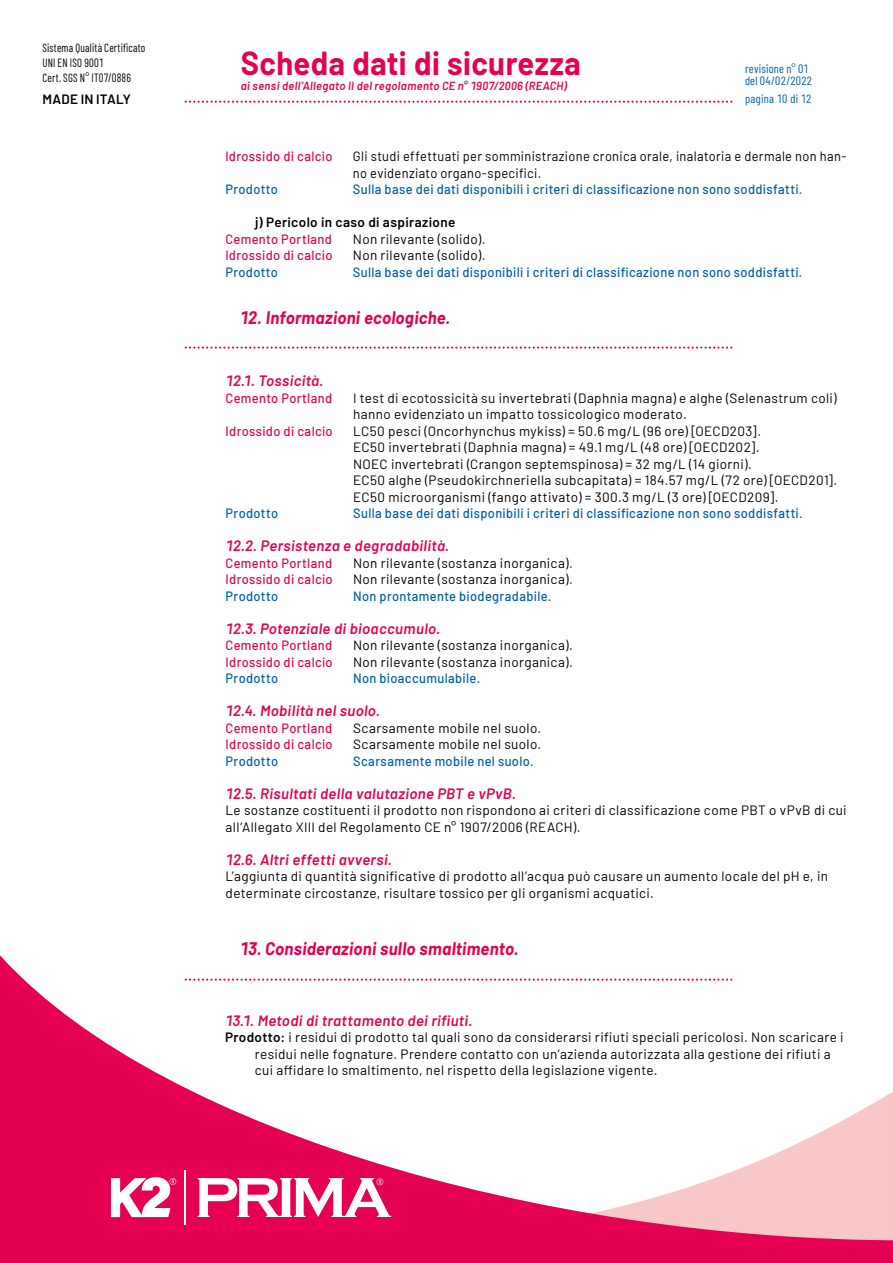
<style>
.page{position:relative;width:893px;height:1263px;background:#fff}
.page>*{position:absolute;margin:0;border:0;box-sizing:border-box;transform-origin:0 0}
.t1{font:700 32.55px "Barlow";letter-spacing:.015em;color:#e50051;scale:.95 1}
.t2{font:italic 700 17.7px "Barlow";letter-spacing:.015em;color:#e50051;scale:.95 1}
.t3{font:italic 600 15px "Barlow";letter-spacing:.02em;color:#e50051}
.t4{font:13.5px/16.5px "Barlow";letter-spacing:.025em;color:#000}
.t5{font:500 13.5px "Barlow";letter-spacing:.025em;color:#005ea9;scale:.95 1}
.t6{font:500 13.5px "Barlow";letter-spacing:.025em;color:#e50051;scale:.95 1}
.t7{font:13.5px/16.5px "Barlow";letter-spacing:.025em;color:#000;scale:.95 1}
.t8{font:600 13.5px "Barlow";letter-spacing:.025em;color:#000}
.t9{font:12px/15px "Barlow Condensed";letter-spacing:.02em;color:#000;scale:.9 1}
.t10{font:12px/12px "Barlow Condensed";letter-spacing:.02em;color:#005ea9}
.t11{font:italic 600 11.85px "Barlow";letter-spacing:.03em;color:#e50051;scale:.95 1}
.s1{font-weight:600}
</style>
<div class="page">
<svg style="left:0;top:955px;width:893px;height:308px"></svg>
<hr style="left:184px;top:1170px;width:2px;height:54px;background:#fff">
<svg style="left:198px;top:1178px;width:193px;height:39px"></svg>
<svg style="left:111px;top:1177px;width:65px;height:40px"></svg>
<svg style="left:185px;top:101px;width:547px;height:2px"></svg>
<svg style="left:185px;top:346px;width:547px;height:3px"></svg>
<svg style="left:185px;top:978px;width:547px;height:3px"></svg>
<p class="t9" style="left:43px;top:40px;width:116px">Sistema Qualità Certificato<br>UNI EN ISO 9001<br>Cert. SGS N° IT07/0886</p>
<h1 class="t1" style="left:241px;top:39px;width:359px">Scheda dati di sicurezza</h1>
<p class="t11" style="left:241px;top:77px;width:345px">ai sensi dell’Allegato II del regolamento CE n° 1907/2006 (REACH)</p>
<p class="t8" style="left:43px;top:89px;width:90px">MADE IN ITALY</p>
<p class="t10" style="left:745px;top:61px;width:69px">revisione n° 01 del 04/02/2022</p>
<p class="t10" style="left:745px;top:92px;width:68px">pagina 10 di 12</p>
<p class="t6" style="left:225px;top:147px;width:114px">Idrossido di calcio</p>
<p class="t7" style="left:353px;top:147px;width:521px">Gli studi effettuati per somministrazione cronica orale, inalatoria e dermale non han&shy;no evidenziato organo-specifici.</p>
<p class="t5" style="left:225px;top:180px;width:57px">Prodotto</p>
<p class="t5" style="left:353px;top:180px;width:475px">Sulla base dei dati disponibili i criteri di classificazione non sono soddisfatti.</p>
<p class="t8" style="left:255px;top:212px;width:202px">j) Pericolo in caso di aspirazione</p>
<p class="t6" style="left:225px;top:229px;width:114px">Cemento Portland</p>
<p class="t4" style="left:353px;top:230px;width:134px">Non rilevante (solido).</p>
<p class="t6" style="left:225px;top:246px;width:114px">Idrossido di calcio</p>
<p class="t4" style="left:353px;top:246px;width:134px">Non rilevante (solido).</p>
<p class="t5" style="left:225px;top:262px;width:57px">Prodotto</p>
<p class="t5" style="left:353px;top:262px;width:475px">Sulla base dei dati disponibili i criteri di classificazione non sono soddisfatti.</p>
<h2 class="t2" style="left:240px;top:304px;width:223px">12. Informazioni ecologiche.</h2>
<p class="t3" style="left:226px;top:370px;width:99px">12.1. Tossicità.</p>
<p class="t6" style="left:226px;top:388px;width:114px">Cemento Portland</p>
<p class="t4" style="left:353px;top:388px;width:485px">I test di ecotossicità su invertebrati (Daphnia magna) e alghe (Selenastrum coli) hanno evidenziato un impatto tossicologico moderato.</p>
<p class="t6" style="left:226px;top:421px;width:114px">Idrossido di calcio</p>
<p class="t4" style="left:353px;top:421px;width:486px">LC50 pesci (Oncorhynchus mykiss) = 50.6 mg/L (96 ore) [OECD203].<br>EC50 invertebrati (Daphnia magna) = 49.1 mg/L (48 ore) [OECD202].<br>NOEC invertebrati (Crangon septemspinosa) = 32 mg/L (14 giorni).<br>EC50 alghe (Pseudokirchneriella subcapitata) = 184.57 mg/L (72 ore) [OECD201].<br>EC50 microorganismi (fango attivato) = 300.3 mg/L (3 ore) [OECD209].</p>
<p class="t5" style="left:226px;top:503px;width:57px">Prodotto</p>
<p class="t5" style="left:353px;top:503px;width:475px">Sulla base dei dati disponibili i criteri di classificazione non sono soddisfatti.</p>
<p class="t3" style="left:226px;top:535px;width:225px">12.2. Persistenza e degradabilità.</p>
<p class="t6" style="left:226px;top:553px;width:114px">Cemento Portland</p>
<p class="t4" style="left:353px;top:553px;width:221px">Non rilevante (sostanza inorganica).</p>
<p class="t6" style="left:226px;top:569px;width:114px">Idrossido di calcio</p>
<p class="t4" style="left:353px;top:570px;width:221px">Non rilevante (sostanza inorganica).</p>
<p class="t5" style="left:226px;top:586px;width:57px">Prodotto</p>
<p class="t5" style="left:353px;top:586px;width:210px">Non prontamente biodegradabile.</p>
<p class="t3" style="left:226px;top:617px;width:216px">12.3. Potenziale di bioaccumulo.</p>
<p class="t6" style="left:226px;top:635px;width:114px">Cemento Portland</p>
<p class="t4" style="left:353px;top:636px;width:221px">Non rilevante (sostanza inorganica).</p>
<p class="t6" style="left:226px;top:652px;width:114px">Idrossido di calcio</p>
<p class="t4" style="left:353px;top:652px;width:221px">Non rilevante (sostanza inorganica).</p>
<p class="t5" style="left:226px;top:668px;width:57px">Prodotto</p>
<p class="t5" style="left:353px;top:668px;width:135px">Non bioaccumulabile.</p>
<p class="t3" style="left:226px;top:700px;width:156px">12.4. Mobilità nel suolo.</p>
<p class="t6" style="left:226px;top:718px;width:114px">Cemento Portland</p>
<p class="t4" style="left:353px;top:718px;width:190px">Scarsamente mobile nel suolo.</p>
<p class="t6" style="left:226px;top:734px;width:114px">Idrossido di calcio</p>
<p class="t4" style="left:353px;top:735px;width:190px">Scarsamente mobile nel suolo.</p>
<p class="t5" style="left:226px;top:751px;width:57px">Prodotto</p>
<p class="t5" style="left:353px;top:751px;width:191px">Scarsamente mobile nel suolo.</p>
<p class="t3" style="left:226px;top:782px;width:292px">12.5. Risultati della valutazione PBT e vPvB.</p>
<p class="t4" style="left:226px;top:801px;width:623px">Le sostanze costituenti il prodotto non rispondono ai criteri di classificazione come PBT o vPvB di cui all’Allegato XIII del Regolamento CE n° 1907/2006 (REACH).</p>
<p class="t3" style="left:226px;top:848px;width:168px">12.6. Altri effetti avversi.</p>
<p class="t4" style="left:226px;top:867px;width:604px">L’aggiunta di quantità significative di prodotto all’acqua può causare un aumento locale del pH e, in determinate circostanze, risultare tossico per gli organismi acquatici.</p>
<h2 class="t2" style="left:240px;top:935px;width:295px">13. Considerazioni sullo smaltimento.</h2>
<p class="t3" style="left:225px;top:1009px;width:249px">13.1. Metodi di trattamento dei rifiuti.</p>
<p class="t4" style="left:255px;top:1028px;width:590px;text-indent:-30px"><span class="s1">Prodotto:</span> i residui di prodotto tal quali sono da considerarsi rifiuti speciali pericolosi. Non scaricare i residui nelle fognature. Prendere contatto con un’azienda autorizzata alla gestione dei rifiuti a cui affidare lo smaltimento, nel rispetto della legislazione vigente.</p>
</div>
